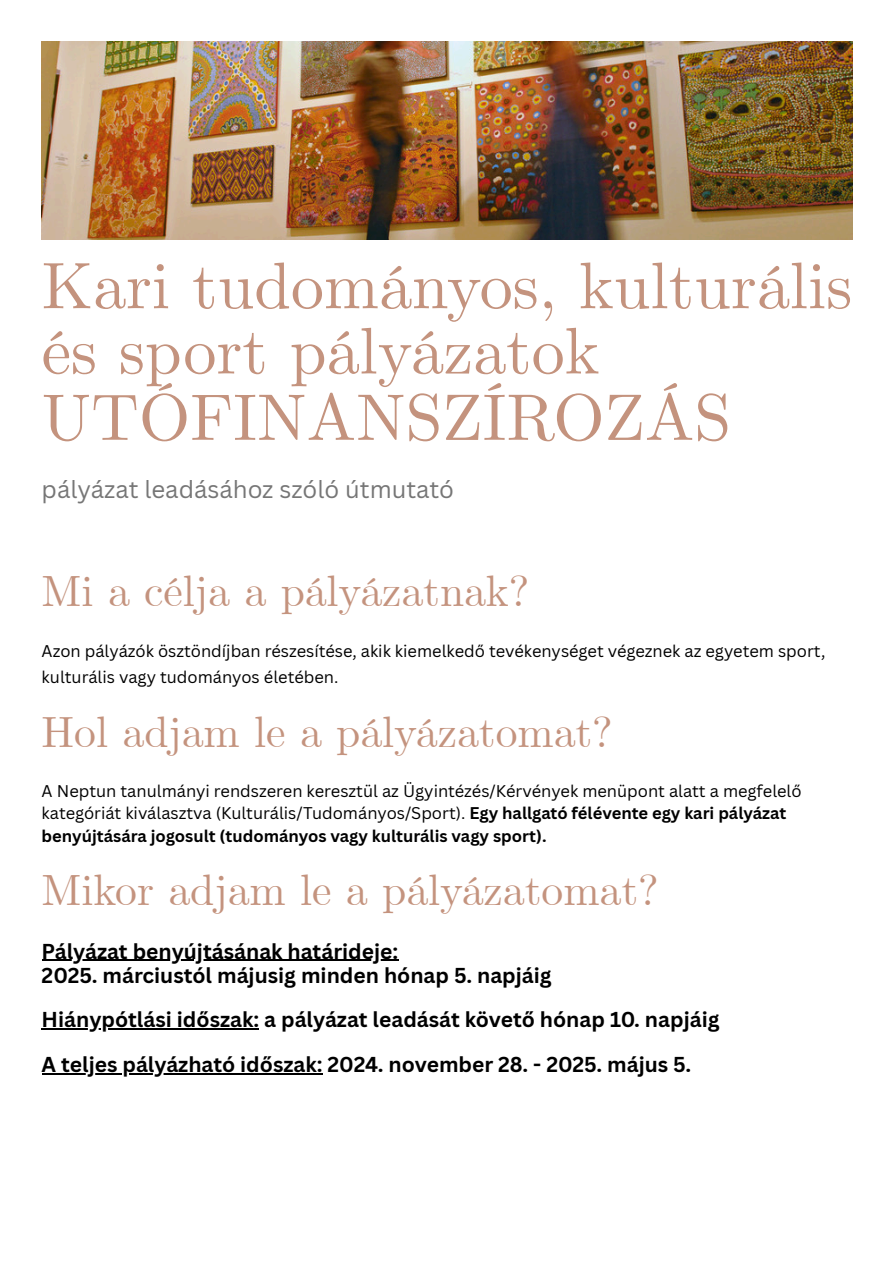
<style>
.page{position:relative;width:894px;height:1263px;background:#fff}
.page>*{position:absolute;margin:0;border:0;box-sizing:border-box;transform-origin:0 0}
.t1{font:66px/65.8px "CMU Serif";color:#c4937e}
.t2{font:43.5px "CMU Serif";color:#c4937e}
.t3{font:24px "Canva Sans";color:#767676}
.t4{font:700 21px/24.8px "Canva Sans";color:#000}
.t5{font:16.5px/22.5px "Canva Sans";color:#000}
.s1{font-weight:700}
</style>
<div class="page">
<hr style="left:42px;top:960px;width:356px;height:1px;background:#000">
<hr style="left:42px;top:1028px;width:217px;height:1px;background:#000">
<hr style="left:42px;top:1073px;width:280px;height:1px;background:#000">
<img style="left:42px;top:42px;width:810px;height:198px">
<h1 class="t1" style="left:42px;top:257px;width:811px">Kari tudományos, kulturális és sport pályázatok<br>UTÓFINANSZÍROZÁS</h1>
<p class="t3" style="left:42px;top:473px;width:414px">pályázat leadásához szóló útmutató</p>
<h2 class="t2" style="left:42px;top:566px;width:489px">Mi a célja a pályázatnak?</h2>
<p class="t5" style="left:42px;top:638px;width:785px;line-height:25.8px">Azon pályázók ösztöndíjban részesítése, akik kiemelkedő tevékenységet végeznek az egyetem sport, kulturális vagy tudományos életében.</p>
<h2 class="t2" style="left:42px;top:706px;width:572px">Hol adjam le a pályázatomat?</h2>
<p class="t5" style="left:42px;top:779px;width:761px">A Neptun tanulmányi rendszeren keresztül az Ügyintézés/Kérvények menüpont alatt a megfelelő kategóriát kiválasztva (Kulturális/Tudományos/Sport). <span class="s1">Egy hallgató félévente egy kari pályázat benyújtására jogosult (tudományos vagy kulturális vagy sport).</span></p>
<h2 class="t2" style="left:42px;top:864px;width:618px">Mikor adjam le a pályázatomat?</h2>
<p class="t4" style="left:42px;top:938px;width:511px">Pályázat benyújtásának határideje:<br>2025. márciustól májusig minden hónap 5. napjáig</p>
<p class="t4" style="left:42px;top:1007px;width:679px">Hiánypótlási időszak: a pályázat leadását követő hónap 10. napjáig</p>
<p class="t4" style="left:42px;top:1052px;width:651px">A teljes pályázható időszak: 2024. november 28. - 2025. május 5.</p>
</div>
